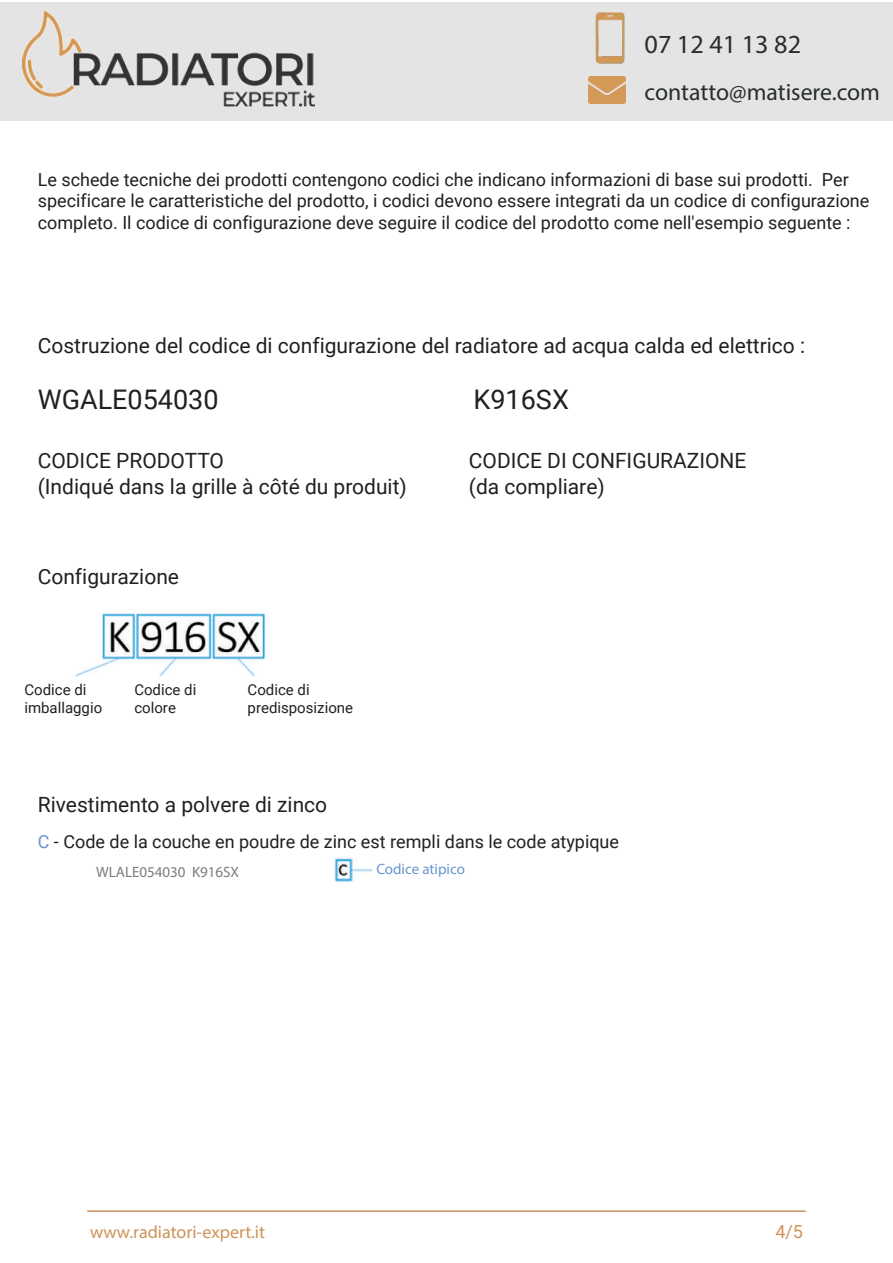
<style>
.page{position:relative;width:893px;height:1263px;background:#fff}
.page>*{position:absolute;margin:0;border:0;box-sizing:border-box;transform-origin:0 0}
.t1{font:27px "Roboto";color:#231f20}
.t2{font:26.25px "Myriad Pro";color:#292d2f}
.t3{font:23.85px "Myriad Pro";color:#292d2f}
.t4{font:21px "Roboto";color:#231f20}
.t5{font:18px/21.6px "Roboto";color:#231f20}
.t6{font:18px "Myriad Pro";color:#ce935a}
.t7{font:18px "Roboto";color:#ce935a}
.t8{font:15px/18px "Roboto";color:#231f20}
.t9{font:15px "Myriad Pro";color:#787d81}
.t10{font:15px "Myriad Pro";color:#6796ce}
.s1{color:#6796ce}
</style>
<div class="page">
<div style="left:0;top:3px;width:893px;height:118px;background:#e3e4e3"></div>
<img style="left:585px;top:2px;width:48px;height:62px">
<img style="left:588px;top:76px;width:38px;height:28px">
<img style="left:23px;top:12px;width:292px;height:95px">
<hr style="left:87px;top:1210px;width:719px;height:2px;background:#ce935a">
<img style="left:75px;top:613px;width:191px;height:63px">
<img style="left:334px;top:858px;width:39px;height:25px">
<h2 class="t2" style="left:645px;top:28px;width:158px">07 12 41 13 82</h2>
<h3 class="t3" style="left:645px;top:77px;width:237px">contatto@matisere.com</h3>
<p class="t5" style="left:38px;top:168px;width:833px">Le schede tecniche dei prodotti contengono codici che indicano informazioni di base sui prodotti. Per specificare le caratteristiche del prodotto, i codici devono essere integrati da un codice di configurazione completo. Il codice di configurazione deve seguire il codice del prodotto come nell'esempio seguente :</p>
<p class="t4" style="left:38px;top:330px;width:769px">Costruzione del codice di configurazione del radiatore ad acqua calda ed elettrico :</p>
<h1 class="t1" style="left:38px;top:380px;width:182px">WGALE054030</h1>
<h1 class="t1" style="left:473px;top:380px;width:97px">K916SX</h1>
<p class="t4" style="left:38px;top:446px;width:188px">CODICE PRODOTTO</p>
<p class="t4" style="left:469px;top:446px;width:279px">CODICE DI CONFIGURAZIONE</p>
<p class="t4" style="left:38px;top:471px;width:371px">(Indiqué dans la grille à côté du produit)</p>
<p class="t4" style="left:469px;top:471px;width:137px">(da compliare)</p>
<p class="t4" style="left:38px;top:562px;width:143px">Configurazione</p>
<p class="t8" style="left:24px;top:680px;width:79px">Codice di imballaggio</p>
<p class="t8" style="left:134px;top:680px;width:64px">Codice di colore</p>
<p class="t8" style="left:248px;top:680px;width:107px">Codice di predisposizione</p>
<p class="t4" style="left:38px;top:789px;width:291px">Rivestimento a polvere di zinco</p>
<p class="t5" style="left:38px;top:830px;width:583px"><span class="s1">C</span> - Code de la couche en poudre de zinc est rempli dans le code atypique</p>
<p class="t9" style="left:96px;top:863px;width:145px">WLALE054030 K916SX</p>
<p class="t10" style="left:376px;top:860px;width:90px">Codice atipico</p>
<p class="t6" style="left:90px;top:1221px;width:177px">www.radiatori-expert.it</p>
<p class="t7" style="left:775px;top:1219px;width:29px">4/5</p>
</div>
